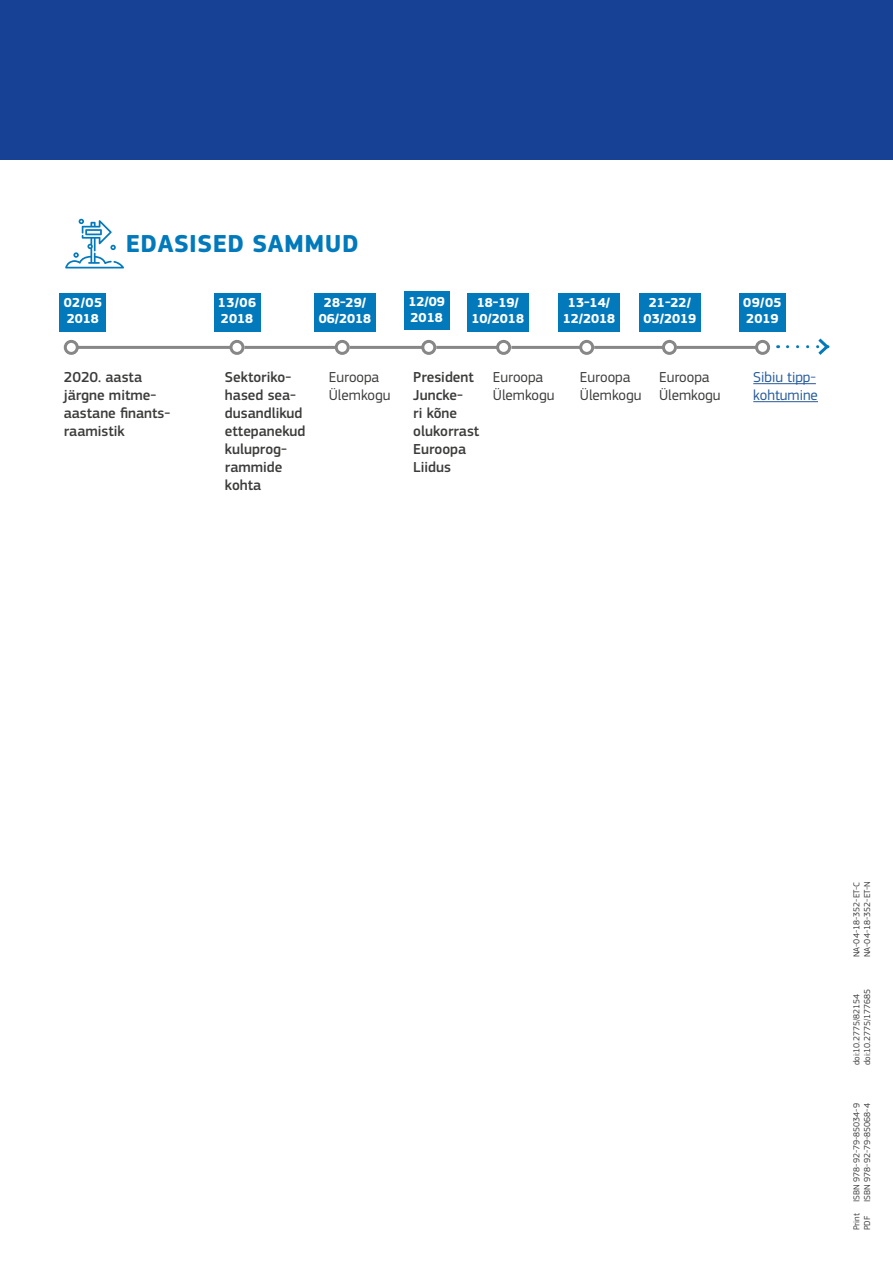
<style>
.page{position:relative;width:893px;height:1263px;background:#fff}
.page>*{position:absolute;margin:0;border:0;box-sizing:border-box;transform-origin:0 0}
.Sub-title_1{font:700 25.5px "EC Square Sans Pro";letter-spacing:.02em;color:#0279bb}
.Body_Text{font:500 15px/18px "EC Square Sans Pro";color:#3c3c3b}
.Body_Text-2{font:15px/18px "EC Square Sans Pro";color:#3c3c3b}
.Body_Text-3{font:15px/18px "EC Square Sans Pro";color:#275b9b}
.Sub-title_3{font:700 13.5px/16.2px "EC Square Sans Pro";color:#fff}
.Default{font:9px "EC Square Sans Pro";color:#404041}
.Pa5{font:9px "EC Square Sans Pro";color:#404041}
</style>
<div class="page">
<svg style="left:65px;top:219px;width:59px;height:49px"></svg>
<hr style="left:753px;top:383px;width:63px;height:1px;background:#275b9b">
<hr style="left:753px;top:401px;width:65px;height:1px;background:#275b9b">
<hr style="left:77px;top:346px;width:154px;height:3px;background:#878787">
<div style="left:64px;top:340px;width:15px;height:15px;border:3px solid #878787;border-radius:50%"></div>
<div style="left:229px;top:340px;width:15px;height:15px;border:3px solid #878787;border-radius:50%"></div>
<hr style="left:244px;top:346px;width:92px;height:3px;background:#878787">
<div style="left:335px;top:340px;width:15px;height:15px;border:3px solid #878787;border-radius:50%"></div>
<hr style="left:350px;top:346px;width:73px;height:3px;background:#878787">
<div style="left:421px;top:340px;width:15px;height:15px;border:3px solid #878787;border-radius:50%"></div>
<hr style="left:436px;top:346px;width:62px;height:3px;background:#878787">
<div style="left:496px;top:340px;width:15px;height:15px;border:3px solid #878787;border-radius:50%"></div>
<hr style="left:511px;top:346px;width:70px;height:3px;background:#878787">
<div style="left:579px;top:340px;width:15px;height:15px;border:3px solid #878787;border-radius:50%"></div>
<hr style="left:594px;top:346px;width:69px;height:3px;background:#878787">
<div style="left:662px;top:340px;width:15px;height:15px;border:3px solid #878787;border-radius:50%"></div>
<hr style="left:677px;top:346px;width:80px;height:3px;background:#878787">
<div style="left:755px;top:340px;width:15px;height:15px;border:3px solid #878787;border-radius:50%"></div>
<svg style="left:787px;top:338px;width:43px;height:17px"></svg>
<div style="left:60px;top:293px;width:46px;height:38px;background:#0279bb"></div>
<div style="left:214px;top:293px;width:46px;height:38px;background:#0279bb"></div>
<div style="left:739px;top:293px;width:47px;height:38px;background:#0279bb"></div>
<div style="left:314px;top:293px;width:62px;height:38px;background:#0279bb"></div>
<div style="left:467px;top:293px;width:61px;height:38px;background:#0279bb"></div>
<div style="left:558px;top:293px;width:62px;height:38px;background:#0279bb"></div>
<div style="left:639px;top:293px;width:61px;height:38px;background:#0279bb"></div>
<div style="left:404px;top:291px;width:45px;height:39px;background:#0279bb"></div>
<div style="left:0;top:0;width:893px;height:160px;background:#164194"></div>
<p class="Sub-title_1" style="left:126px;top:229px;width:235px">EDASISED SAMMUD</p>
<p class="Sub-title_3" style="left:408px;top:294px;width:38px">12/09<br>2018</p>
<p class="Sub-title_3" style="left:64px;top:295px;width:40px">02/05<br>2018</p>
<p class="Sub-title_3" style="left:218px;top:295px;width:40px">13/06<br>2018</p>
<p class="Sub-title_3" style="left:743px;top:295px;width:40px">09/05<br>2019</p>
<p class="Sub-title_3" style="left:319px;top:295px;width:54px;text-align:center">28-29/<br>06/2018</p>
<p class="Sub-title_3" style="left:471px;top:295px;width:54px;text-align:center">18-19/<br>10/2018</p>
<p class="Sub-title_3" style="left:563px;top:295px;width:54px;text-align:center">13-14/<br>12/2018</p>
<p class="Sub-title_3" style="left:644px;top:295px;width:54px;text-align:center">21-22/<br>03/2019</p>
<p class="Body_Text" style="left:64px;top:369px;width:108px">2020. aasta järgne mitme&shy;aastane finants&shy;raamistik</p>
<p class="Body_Text" style="left:225px;top:369px;width:82px">Sektoriko&shy;hased sea&shy;dusandlikud ettepanekud kuluprog&shy;rammide kohta</p>
<p class="Body_Text-2" style="left:329px;top:368px;width:63px">Euroopa<br>Ülemkogu</p>
<p class="Body_Text-2" style="left:493px;top:368px;width:63px">Euroopa<br>Ülemkogu</p>
<p class="Body_Text-2" style="left:580px;top:368px;width:63px">Euroopa<br>Ülemkogu</p>
<p class="Body_Text-2" style="left:659px;top:368px;width:63px">Euroopa<br>Ülemkogu</p>
<p class="Body_Text-3" style="left:753px;top:368px;width:66px">Sibiu tipp&shy;kohtumine</p>
<p class="Body_Text" style="left:413px;top:369px;width:68px">President<br>Juncke-<br>ri kõne olukorrast<br>Euroopa<br>Liidus</p>
<p class="Pa5" style="left:862px;top:957px;width:78px;rotate:-90deg">NA-04-18-352-ET-N</p>
<p class="Default" style="left:851px;top:957px;width:77px;rotate:-90deg">NA-04-18-352-ET-C</p>
<p class="Pa5" style="left:862px;top:1065px;width:78px;rotate:-90deg">doi:10.2775/177685</p>
<p class="Default" style="left:851px;top:1065px;width:73px;rotate:-90deg">doi:10.2775/82154</p>
<p class="Pa5" style="left:862px;top:1202px;width:100px;rotate:-90deg">ISBN 978-92-79-85068-4</p>
<p class="Default" style="left:851px;top:1202px;width:100px;rotate:-90deg">ISBN 978-92-79-85034-9</p>
<p class="Default" style="left:851px;top:1230px;width:19px;rotate:-90deg">Print</p>
<p class="Pa5" style="left:862px;top:1230px;width:16px;rotate:-90deg">PDF</p>
</div>
